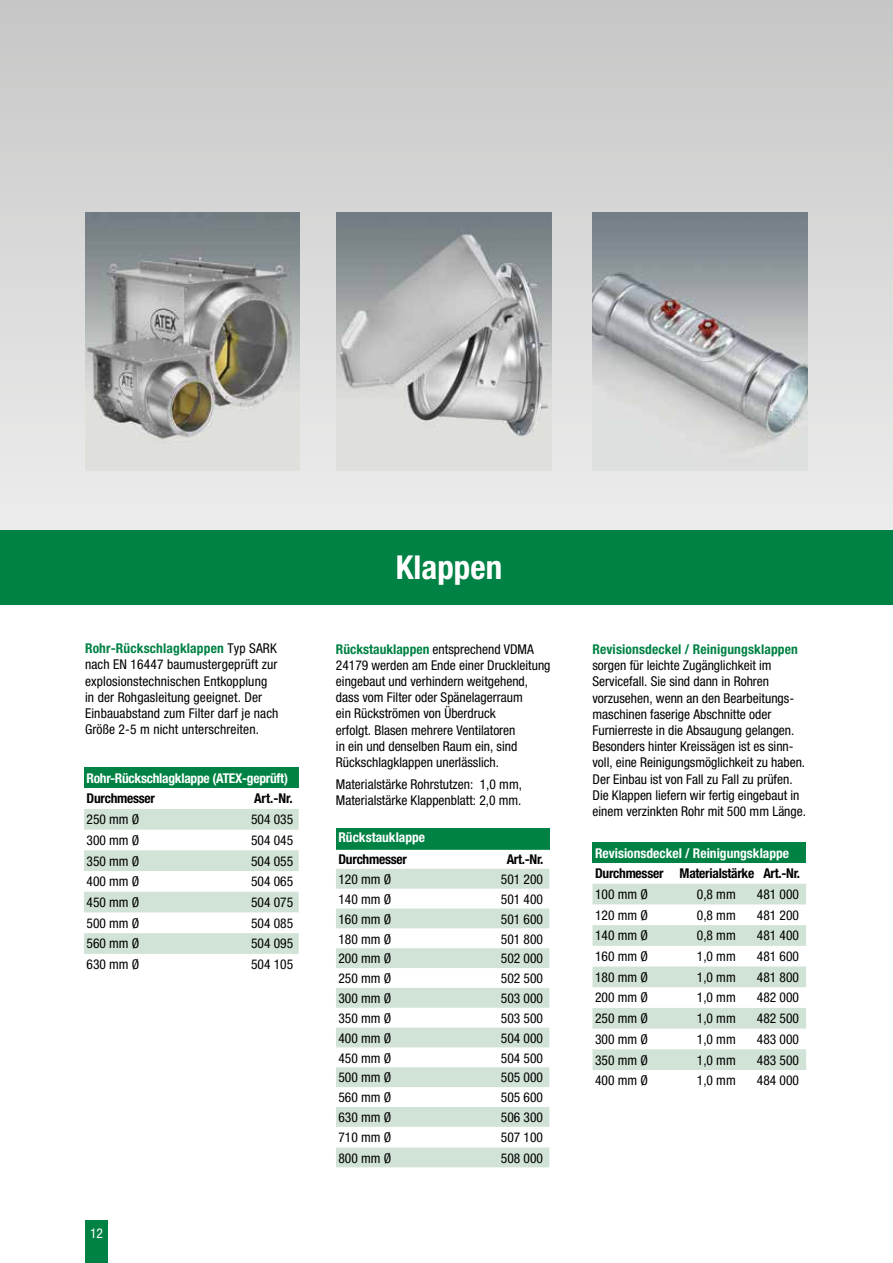
<style>
.page{position:relative;width:893px;height:1263px;background:#fff}
.page>*{position:absolute;margin:0;border:0;box-sizing:border-box;transform-origin:0 0}
.t1{font:700 condensed 33px "Helvetica Neue LT Pro";color:#fff}
.t2{font:condensed 13.5px/16.2px "Helvetica Neue LT Pro";color:#000}
.t3{font:700 condensed 13.5px "Helvetica Neue LT Pro";letter-spacing:-.02em;color:#000}
.t4{font:700 condensed 13.5px "Helvetica Neue LT Pro";color:#fff}
.t5{font:700 condensed 13.5px "Helvetica Neue LT Pro";letter-spacing:-.02em;color:#fff}
.t6{font:700 condensed 13.5px "Helvetica Neue LT Pro";letter-spacing:.01em;color:#008244}
.t7{font:condensed 13.5px "Helvetica Neue LT Pro";color:#fff}
.s1{font-weight:700;color:#008244}
</style>
<div class="page">
<div style="left:0;top:0;width:893px;height:531px;background:linear-gradient(to bottom,#c6c6c6,#ededec)"></div>
<div style="left:0;top:530px;width:893px;height:75px;background:#008244"></div>
<img style="left:85px;top:213px;width:215px;height:257px">
<img style="left:337px;top:213px;width:214px;height:257px">
<img style="left:592px;top:213px;width:216px;height:257px">
<div style="left:85px;top:1220px;width:23px;height:43px;background:#008244"></div>
<div style="left:336px;top:828px;width:213px;height:22px;background:#008244"></div>
<svg style="left:336px;top:869px;width:213px;height:178px"></svg>
<svg style="left:336px;top:1067px;width:213px;height:100px"></svg>
<div style="left:592px;top:842px;width:214px;height:21px;background:#008244"></div>
<svg style="left:593px;top:883px;width:213px;height:1px"></svg>
<svg style="left:592px;top:884px;width:214px;height:186px"></svg>
<div style="left:84px;top:767px;width:215px;height:21px;background:#008244"></div>
<svg style="left:84px;top:809px;width:215px;height:145px"></svg>
<p class="t2" style="left:85px;top:640px;width:195px"><span class="s1">Rohr-Rückschlagklappen</span> Typ SARK nach EN 16447 baumustergeprüft zur explosionstechnischen Entkopplung in der Rohgasleitung geeignet. Der Einbauabstand zum Filter darf je nach Größe 2-5 m nicht unterschreiten.</p>
<p class="t5" style="left:87px;top:770px;width:203px">Rohr-Rückschlagklappe (ATEX-geprüft)</p>
<p class="t3" style="left:87px;top:790px;width:70px">Durchmesser</p>
<p class="t3" style="left:254px;top:790px;width:40px">Art.-Nr.</p>
<p class="t2" style="left:87px;top:811px;width:54px">250 mm Ø</p>
<p class="t2" style="left:251px;top:811px;width:44px">504 035</p>
<p class="t2" style="left:87px;top:832px;width:54px">300 mm Ø</p>
<p class="t2" style="left:251px;top:832px;width:44px">504 045</p>
<p class="t2" style="left:87px;top:852px;width:54px">350 mm Ø</p>
<p class="t2" style="left:251px;top:852px;width:44px">504 055</p>
<p class="t2" style="left:87px;top:873px;width:54px">400 mm Ø</p>
<p class="t2" style="left:251px;top:873px;width:44px">504 065</p>
<p class="t2" style="left:87px;top:894px;width:54px">450 mm Ø</p>
<p class="t2" style="left:251px;top:894px;width:44px">504 075</p>
<p class="t2" style="left:87px;top:914px;width:54px">500 mm Ø</p>
<p class="t2" style="left:251px;top:914px;width:44px">504 085</p>
<p class="t2" style="left:87px;top:935px;width:54px">560 mm Ø</p>
<p class="t2" style="left:251px;top:935px;width:44px">504 095</p>
<p class="t2" style="left:87px;top:956px;width:54px">630 mm Ø</p>
<p class="t2" style="left:251px;top:956px;width:44px">504 105</p>
<p class="t7" style="left:90px;top:1226px;width:14px">12</p>
<h1 class="t1" style="left:396px;top:548px;width:108px">Klappen</h1>
<p class="t2" style="left:336px;top:640px;width:216px"><span class="s1">Rückstauklappen</span> entsprechend VDMA 24179 werden am Ende einer Druckleitung eingebaut und verhindern weitgehend, dass vom Filter oder Spänelagerraum<br>ein Rückströmen von Überdruck<br>erfolgt. Blasen mehrere Ventilatoren<br>in ein und denselben Raum ein, sind Rückschlagklappen unerlässlich.</p>
<p class="t2" style="left:336px;top:776px;width:188px">Materialstärke Rohrstutzen: 1,0 mm,<br>Materialstärke Klappenblatt: 2,0 mm.</p>
<p class="t4" style="left:338px;top:830px;width:88px">Rückstauklappe</p>
<p class="t3" style="left:338px;top:851px;width:70px">Durchmesser</p>
<p class="t3" style="left:507px;top:851px;width:38px">Art.-Nr.</p>
<p class="t2" style="left:338px;top:871px;width:54px">120 mm Ø</p>
<p class="t2" style="left:501px;top:871px;width:44px">501 200</p>
<p class="t2" style="left:338px;top:891px;width:54px">140 mm Ø</p>
<p class="t2" style="left:501px;top:891px;width:44px">501 400</p>
<p class="t2" style="left:338px;top:911px;width:54px">160 mm Ø</p>
<p class="t2" style="left:501px;top:911px;width:44px">501 600</p>
<p class="t2" style="left:338px;top:930px;width:54px">180 mm Ø</p>
<p class="t2" style="left:501px;top:930px;width:44px">501 800</p>
<p class="t2" style="left:338px;top:950px;width:54px">200 mm Ø</p>
<p class="t2" style="left:501px;top:950px;width:44px">502 000</p>
<p class="t2" style="left:338px;top:970px;width:54px">250 mm Ø</p>
<p class="t2" style="left:501px;top:970px;width:44px">502 500</p>
<p class="t2" style="left:338px;top:990px;width:54px">300 mm Ø</p>
<p class="t2" style="left:501px;top:990px;width:44px">503 000</p>
<p class="t2" style="left:338px;top:1010px;width:54px">350 mm Ø</p>
<p class="t2" style="left:501px;top:1010px;width:44px">503 500</p>
<p class="t2" style="left:338px;top:1030px;width:54px">400 mm Ø</p>
<p class="t2" style="left:501px;top:1030px;width:44px">504 000</p>
<p class="t2" style="left:338px;top:1049px;width:54px">450 mm Ø</p>
<p class="t2" style="left:501px;top:1049px;width:44px">504 500</p>
<p class="t2" style="left:338px;top:1069px;width:54px">500 mm Ø</p>
<p class="t2" style="left:501px;top:1069px;width:44px">505 000</p>
<p class="t2" style="left:338px;top:1089px;width:54px">560 mm Ø</p>
<p class="t2" style="left:501px;top:1089px;width:44px">505 600</p>
<p class="t2" style="left:338px;top:1109px;width:54px">630 mm Ø</p>
<p class="t2" style="left:501px;top:1109px;width:44px">506 300</p>
<p class="t2" style="left:338px;top:1129px;width:54px">710 mm Ø</p>
<p class="t2" style="left:501px;top:1129px;width:44px">507 100</p>
<p class="t2" style="left:338px;top:1150px;width:54px">800 mm Ø</p>
<p class="t2" style="left:501px;top:1150px;width:44px">508 000</p>
<p class="t6" style="left:592px;top:641px;width:207px">Revisionsdeckel / Reinigungsklappen</p>
<p class="t2" style="left:592px;top:657px;width:215px">sorgen für leichte Zugänglichkeit im Servicefall. Sie sind dann in Rohren vorzusehen, wenn an den Bearbeitungs&shy;maschinen faserige Abschnitte oder Furnierreste in die Absaugung gelangen.<br>Besonders hinter Kreissägen ist es sinn&shy;voll, eine Reinigungsmöglichkeit zu haben.<br>Der Einbau ist von Fall zu Fall zu prüfen.<br>Die Klappen liefern wir fertig eingebaut in einem verzinkten Rohr mit 500 mm Länge.</p>
<p class="t4" style="left:595px;top:845px;width:196px">Revisionsdeckel / Reinigungsklappe</p>
<p class="t3" style="left:595px;top:865px;width:207px">Durchmesser Materialstärke Art.-Nr.</p>
<p class="t2" style="left:595px;top:886px;width:54px">100 mm Ø</p>
<p class="t2" style="left:697px;top:886px;width:40px">0,8 mm</p>
<p class="t2" style="left:757px;top:886px;width:44px">481 000</p>
<p class="t2" style="left:595px;top:906px;width:54px">120 mm Ø</p>
<p class="t2" style="left:697px;top:906px;width:40px">0,8 mm</p>
<p class="t2" style="left:757px;top:906px;width:44px">481 200</p>
<p class="t2" style="left:595px;top:927px;width:54px">140 mm Ø</p>
<p class="t2" style="left:697px;top:927px;width:40px">0,8 mm</p>
<p class="t2" style="left:757px;top:927px;width:44px">481 400</p>
<p class="t2" style="left:595px;top:948px;width:54px">160 mm Ø</p>
<p class="t2" style="left:697px;top:948px;width:40px">1,0 mm</p>
<p class="t2" style="left:757px;top:948px;width:44px">481 600</p>
<p class="t2" style="left:595px;top:969px;width:54px">180 mm Ø</p>
<p class="t2" style="left:697px;top:969px;width:40px">1,0 mm</p>
<p class="t2" style="left:757px;top:969px;width:44px">481 800</p>
<p class="t2" style="left:595px;top:989px;width:54px">200 mm Ø</p>
<p class="t2" style="left:697px;top:989px;width:40px">1,0 mm</p>
<p class="t2" style="left:757px;top:989px;width:44px">482 000</p>
<p class="t2" style="left:595px;top:1010px;width:54px">250 mm Ø</p>
<p class="t2" style="left:697px;top:1010px;width:40px">1,0 mm</p>
<p class="t2" style="left:757px;top:1010px;width:44px">482 500</p>
<p class="t2" style="left:595px;top:1031px;width:54px">300 mm Ø</p>
<p class="t2" style="left:697px;top:1031px;width:40px">1,0 mm</p>
<p class="t2" style="left:757px;top:1031px;width:44px">483 000</p>
<p class="t2" style="left:595px;top:1051px;width:54px">350 mm Ø</p>
<p class="t2" style="left:697px;top:1051px;width:40px">1,0 mm</p>
<p class="t2" style="left:757px;top:1051px;width:44px">483 500</p>
<p class="t2" style="left:595px;top:1072px;width:54px">400 mm Ø</p>
<p class="t2" style="left:697px;top:1072px;width:40px">1,0 mm</p>
<p class="t2" style="left:757px;top:1072px;width:44px">484 000</p>
</div>
